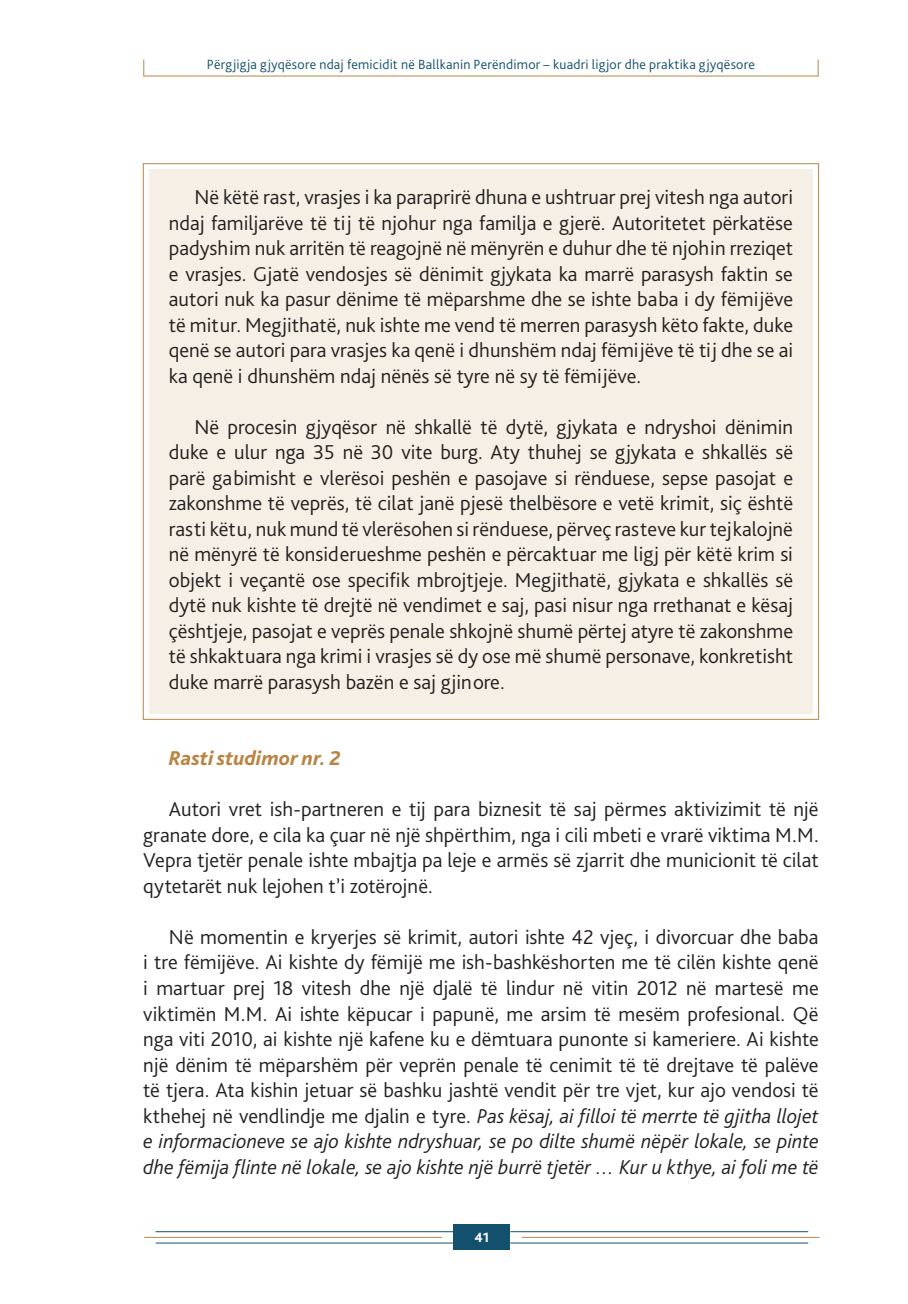
<style>
.page{position:relative;width:908px;height:1304px;background:#fff}
.page>*{position:absolute;margin:0;border:0;box-sizing:border-box;transform-origin:0 0}
.tekst-border{font:300 21px/25.6px "Bliss Pro";color:#231f20;text-align:justify}
.tekst{font:300 21px/25.6px "Bliss Pro";color:#231f20;text-align:justify}
.tekst-2{font:italic 800 21px "Bliss Pro";letter-spacing:.005em;color:#b98544}
.t1{font:300 14px "Bliss Pro";letter-spacing:.015em;color:#13506d}
.t2{font:800 14px "Bliss Pro";color:#fff}
.s1{font-style:italic}
</style>
<div class="page">
<div style="left:453px;top:1225px;width:57px;height:25px;background:#13506d"></div>
<hr style="left:521px;top:1237px;width:298px;height:1px;background:#b98544">
<hr style="left:510px;top:1231px;width:297px;height:1px;background:#13506d">
<hr style="left:510px;top:1242px;width:297px;height:1px;background:#13506d">
<hr style="left:144px;top:1237px;width:298px;height:1px;background:#b98544">
<hr style="left:155px;top:1231px;width:298px;height:1px;background:#13506d">
<hr style="left:155px;top:1242px;width:298px;height:1px;background:#13506d">
<hr style="left:143px;top:76px;width:675px;height:1px;background:#b98544">
<svg style="left:817px;top:60px;width:1px;height:16px"></svg>
<svg style="left:143px;top:60px;width:1px;height:16px"></svg>
<div style="left:142px;top:163px;width:677px;height:557px;background:#f6efe5"></div>
<p class="t1" style="left:207px;top:55px;width:549px">Përgjigja gjyqësore ndaj femicidit në Ballkanin Perëndimor – kuadri ligjor dhe praktika gjyqësore</p>
<p class="tekst-border" style="left:169px;top:184px;width:625px;text-indent:26px">Në këtë rast, vrasjes i ka paraprirë dhuna e ushtruar prej vitesh nga autori ndaj familjarëve të tij të njohur nga familja e gjerë. Autoritetet përkatëse padyshim nuk arritën të reagojnë në mënyrën e duhur dhe të njohin rreziqet e vrasjes. Gjatë vendosjes së dënimit gjykata ka marrë parasysh faktin se autori nuk ka pasur dënime të mëparshme dhe se ishte baba i dy fëmijëve të mitur. Megjithatë, nuk ishte me vend të merren parasysh këto fakte, duke qenë se autori para vrasjes ka qenë i dhunshëm ndaj fëmijëve të tij dhe se ai ka qenë i dhunshëm ndaj nënës së tyre në sy të fëmijëve.</p>
<p class="tekst-border" style="left:169px;top:413px;width:625px;text-indent:26px">Në procesin gjyqësor në shkallë të dytë, gjykata e ndryshoi dënimin duke e ulur nga 35 në 30 vite burg. Aty thuhej se gjykata e shkallës së parë gabimisht e vlerësoi peshën e pasojave si rënduese, sepse pasojat e zakonshme të veprës, të cilat janë pjesë thelbësore e vetë krimit, siç është rasti këtu, nuk mund të vlerësohen si rënduese, përveç rasteve kur tejkalojnë në mënyrë të konsiderueshme peshën e përcaktuar me ligj për këtë krim si objekt i veçantë ose specifik mbrojtjeje. Megjithatë, gjykata e shkallës së dytë nuk kishte të drejtë në vendimet e saj, pasi nisur nga rrethanat e kësaj çështjeje, pasojat e veprës penale shkojnë shumë përtej atyre të zakonshme të shkaktuara nga krimi i vrasjes së dy ose më shumë personave, konkretisht duke marrë parasysh bazën e saj gjinore.</p>
<p class="tekst-2" style="left:169px;top:745px;width:173px">Rasti studimor nr. 2</p>
<p class="tekst" style="left:143px;top:796px;width:676px;text-indent:26px">Autori vret ish-partneren e tij para biznesit të saj përmes aktivizimit të një granate dore, e cila ka çuar në një shpërthim, nga i cili mbeti e vrarë viktima M.M.<br>Vepra tjetër penale ishte mbajtja pa leje e armës së zjarrit dhe municionit të cilat qytetarët nuk lejohen t’i zotërojnë.</p>
<p class="tekst" style="left:143px;top:924px;width:676px;text-indent:26px">Në momentin e kryerjes së krimit, autori ishte 42 vjeç, i divorcuar dhe baba i tre fëmijëve. Ai kishte dy fëmijë me ish-bashkëshorten me të cilën kishte qenë i martuar prej 18 vitesh dhe një djalë të lindur në vitin 2012 në martesë me viktimën M.M. Ai ishte këpucar i papunë, me arsim të mesëm profesional. Që nga viti 2010, ai kishte një kafene ku e dëmtuara punonte si kameriere. Ai kishte një dënim të mëparshëm për veprën penale të cenimit të të drejtave të palëve të tjera. Ata kishin jetuar së bashku jashtë vendit për tre vjet, kur ajo vendosi të kthehej në vendlindje me djalin e tyre. <span class="s1">Pas kësaj, ai filloi të merrte të gjitha llojet e informacioneve se ajo kishte ndryshuar, se po dilte shumë nëpër lokale, se pinte dhe fëmija flinte në lokale, se ajo kishte një burrë tjetër … Kur u kthye, ai foli me të</span></p>
<p class="t2" style="left:474px;top:1229px;width:16px">41</p>
</div>
